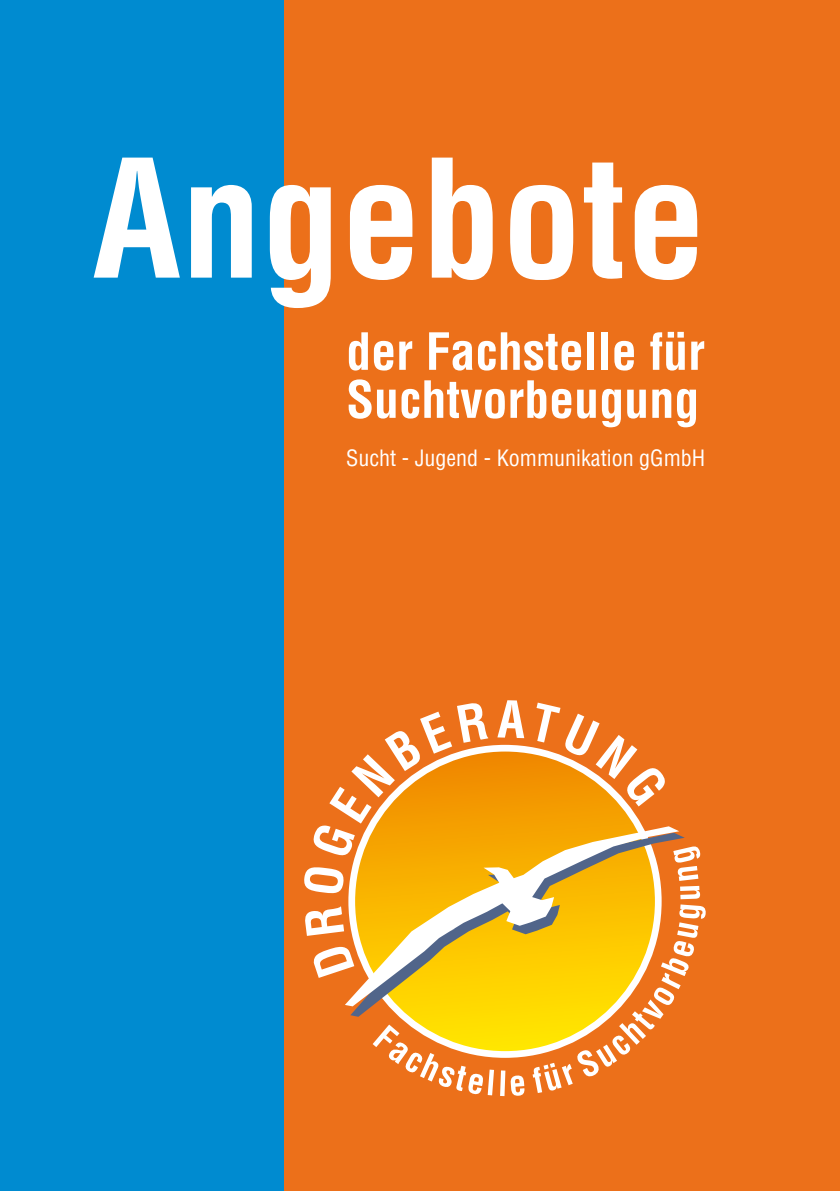
<style>
.page{position:relative;width:840px;height:1191px;background:#fff}
.page>*{position:absolute;margin:0;border:0;box-sizing:border-box;transform-origin:0 0}
.t1{font:700 condensed 160px "Helvetica";color:#fff}
.t2{font:700 condensed 50px/48px "Helvetica";color:#fff}
.t3{font:condensed 22px "Helvetica";color:#fff}
</style>
<div class="page">
<div style="left:283px;top:0;width:556px;height:1191px;background:#ec701a"></div>
<div style="left:0;top:0;width:283px;height:1191px;background:#008bd0"></div>
<svg style="left:372px;top:1024px;width:122px;height:71px"></svg>
<svg style="left:500px;top:1070px;width:24px;height:26px"></svg>
<svg style="left:532px;top:846px;width:173px;height:247px"></svg>
<svg style="left:351px;top:748px;width:307px;height:306px;background:#fbca17"></svg>
<svg style="left:350px;top:835px;width:334px;height:181px"></svg>
<svg style="left:345px;top:826px;width:334px;height:180px;background:#efbe38"></svg>
<svg style="left:345px;top:943px;width:9px;height:35px"></svg>
<svg style="left:345px;top:745px;width:143px;height:113px"></svg>
<svg style="left:497px;top:744px;width:133px;height:63px"></svg>
<h1 class="t1" style="left:92px;top:119px;width:615px">Angebote</h1>
<p class="t2" style="left:346px;top:327px;width:360px">der Fachstelle für<br>Suchtvorbeugung</p>
<p class="t3" style="left:346px;top:444px;width:360px">Sucht - Jugend - Kommunikation gGmbH</p>
</div>
